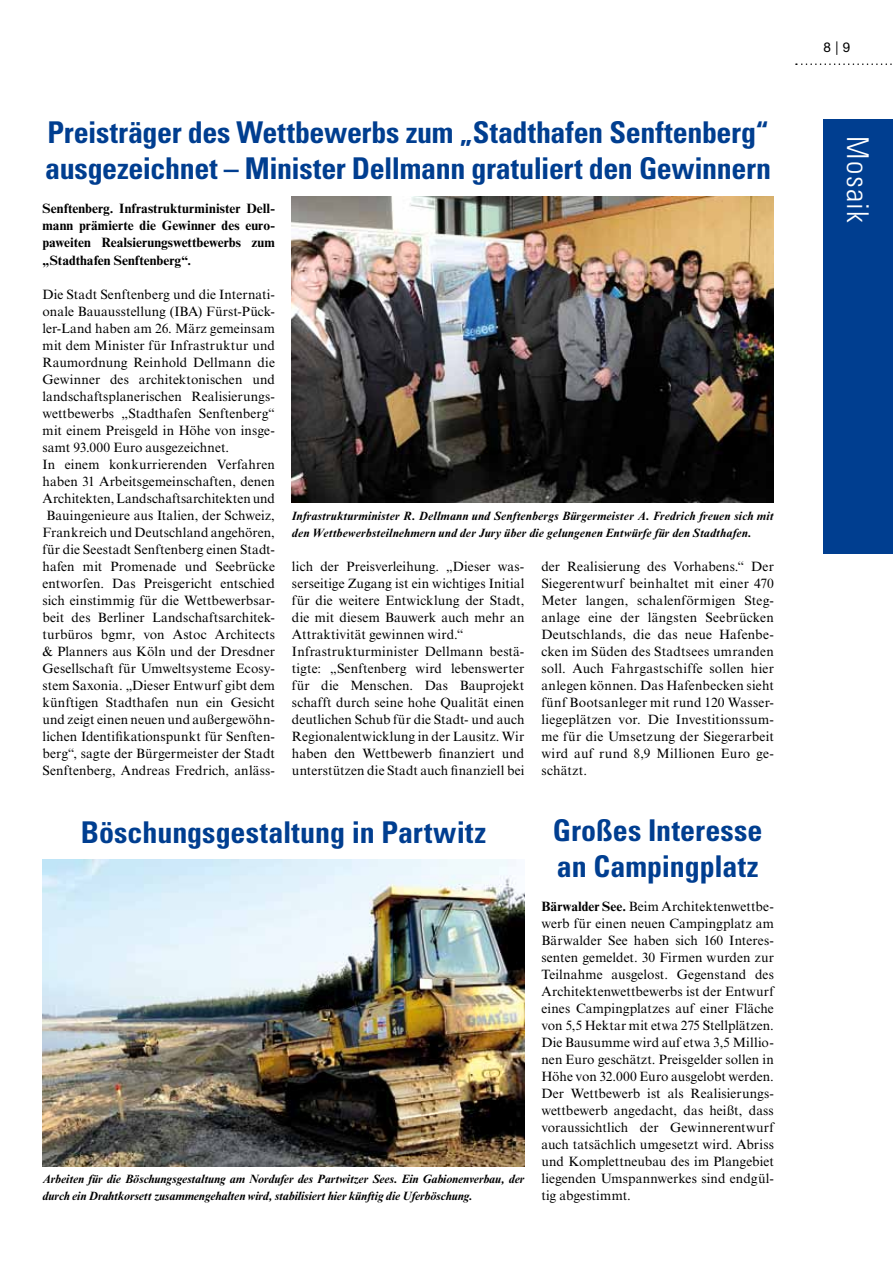
<style>
.page{position:relative;width:893px;height:1263px;background:#fff}
.page>*{position:absolute;margin:0;border:0;box-sizing:border-box;transform-origin:0 0}
.t1{font:700 condensed 30px/36px "Univers LT Std";letter-spacing:-.005em;color:#003e90}
.t2{font:300 condensed 30px "Univers LT Std";letter-spacing:.05em;color:#fff}
.t3{font:13.5px/17px "Times New Roman MT Std";letter-spacing:.01em;color:#000}
.t4{font:700 13.5px/17px "Times New Roman MT Std";color:#000;text-align:justify}
.t5{font:13.5px "Helvetica Neue LT Std";color:#000}
.t6{font:italic 700 12px/17px "Times New Roman MT Std";letter-spacing:-.005em;color:#000}
.s1{font-weight:700}
</style>
<div class="page">
<svg style="left:796px;top:63px;width:96px;height:2px"></svg>
<div style="left:823px;top:119px;width:70px;height:435px;background:#003e90"></div>
<img style="left:43px;top:860px;width:481px;height:306px">
<img style="left:292px;top:196px;width:482px;height:307px">
<h1 class="t1" style="left:45px;top:115px;width:727px">Preisträger des Wettbewerbs zum „Stadthafen Senftenberg“ ausgezeichnet – Minister Dellmann gratuliert den Gewinnern</h1>
<p class="t4" style="left:43px;top:200px;width:234px">Senftenberg. Infrastrukturminister Dell&shy;mann prämierte die Gewinner des euro&shy;paweiten Realsierungswettbewerbs zum „Stadthafen Senftenberg“.</p>
<p class="t3" style="left:43px;top:285px;width:234px">Die Stadt Senftenberg und die Internati&shy;onale Bauausstellung (IBA) Fürst-Pück&shy;ler-Land haben am 26. März gemeinsam mit dem Minister für Infrastruktur und Raumordnung Reinhold Dellmann die Gewinner des architektonischen und landschaftsplanerischen Realisierungs&shy;wettbewerbs „Stadthafen Senftenberg“ mit einem Preisgeld in Höhe von insge&shy;samt 93.000 Euro ausgezeichnet.<br>In einem konkurrierenden Verfahren haben 31 Arbeitsgemeinschaften, denen Architekten, Landschaftsarchitekten und Bauingenieure aus Italien, der Schweiz, Frankreich und Deutschland angehören, für die Seestadt Senftenberg einen Stadt&shy;hafen mit Promenade und Seebrücke entworfen. Das Preisgericht entschied sich einstimmig für die Wettbewerbsar&shy;beit des Berliner Landschaftsarchitek&shy;turbüros bgmr, von Astoc Architects &amp; Planners aus Köln und der Dresdner Gesellschaft für Umweltsysteme Ecosy&shy;stem Saxonia. „Dieser Entwurf gibt dem künftigen Stadthafen nun ein Gesicht und zeigt einen neuen und außergewöhn&shy;lichen Identifikationspunkt für Senften&shy;berg“, sagte der Bürgermeister der Stadt Senftenberg, Andreas Fredrich, anläss-</p>
<p class="t6" style="left:292px;top:507px;width:483px">Infrastrukturminister R. Dellmann und Senftenbergs Bürgermeister A. Fredrich freuen sich mit den Wettbewerbsteilnehmern und der Jury über die gelungenen Entwürfe für den Stadthafen.</p>
<p class="t3" style="left:292px;top:558px;width:234px">lich der Preisverleihung. „Dieser was&shy;serseitige Zugang ist ein wichtiges Initial für die weitere Entwicklung der Stadt, die mit diesem Bauwerk auch mehr an Attraktivität gewinnen wird.“ Infrastrukturminister Dellmann bestä&shy;tigte: „Senftenberg wird lebenswerter für die Menschen. Das Bauprojekt schafft durch seine hohe Qualität einen deutlichen Schub für die Stadt- und auch Regionalentwicklung in der Lausitz. Wir haben den Wettbewerb finanziert und unterstützen die Stadt auch finanziell bei</p>
<p class="t3" style="left:541px;top:558px;width:234px;text-align:justify">der Realisierung des Vorhabens.“ Der Siegerentwurf beinhaltet mit einer 470<br>Meter langen, schalenförmigen Steg&shy;anlage eine der längsten Seebrücken Deutschlands, die das neue Hafenbe&shy;cken im Süden des Stadtsees umranden soll. Auch Fahrgastschiffe sollen hier anlegen können. Das Hafenbecken sieht fünf Bootsanleger mit rund 120 Wasser&shy;liegeplätzen vor. Die Investitionssum&shy;me für die Umsetzung der Siegerarbeit wird auf rund 8,9 Millionen Euro ge&shy;schätzt.</p>
<h1 class="t1" style="left:81px;top:814px;width:407px">Böschungsgestaltung in Partwitz</h1>
<p class="t6" style="left:43px;top:1170px;width:483px">Arbeiten für die Böschungsgestaltung am Nordufer des Partwitzer Sees. Ein Gabionenverbau, der durch ein Drahtkorsett zusammengehalten wird, stabilisiert hier künftig die Uferböschung.</p>
<h1 class="t1" style="left:553px;top:812px;width:211px">Großes Interesse an Campingplatz</h1>
<p class="t3" style="left:541px;top:898px;width:234px;text-align:justify"><span class="s1">Bärwalder See.</span> Beim Architektenwettbe&shy;werb für einen neuen Campingplatz am Bärwalder See haben sich 160 Interes&shy;senten gemeldet. 30 Firmen wurden zur Teilnahme ausgelost. Gegenstand des Architektenwettbewerbs ist der Entwurf eines Campingplatzes auf einer Fläche von 5,5 Hektar mit etwa 275 Stellplätzen.<br>Die Bausumme wird auf etwa 3,5 Millio&shy;nen Euro geschätzt. Preisgelder sollen in Höhe von 32.000 Euro ausgelobt werden.<br>Der Wettbewerb ist als Realisierungs&shy;wettbewerb angedacht, das heißt, dass voraussichtlich der Gewinnerentwurf auch tatsächlich umgesetzt wird. Abriss und Komplettneubau des im Plangebiet liegenden Umspannwerkes sind endgül&shy;tig abgestimmt.</p>
<p class="t5" style="left:823px;top:39px;width:29px">8 | 9</p>
<h1 class="t2" style="left:876px;top:136px;width:88px;rotate:90deg">Mosaik</h1>
</div>
